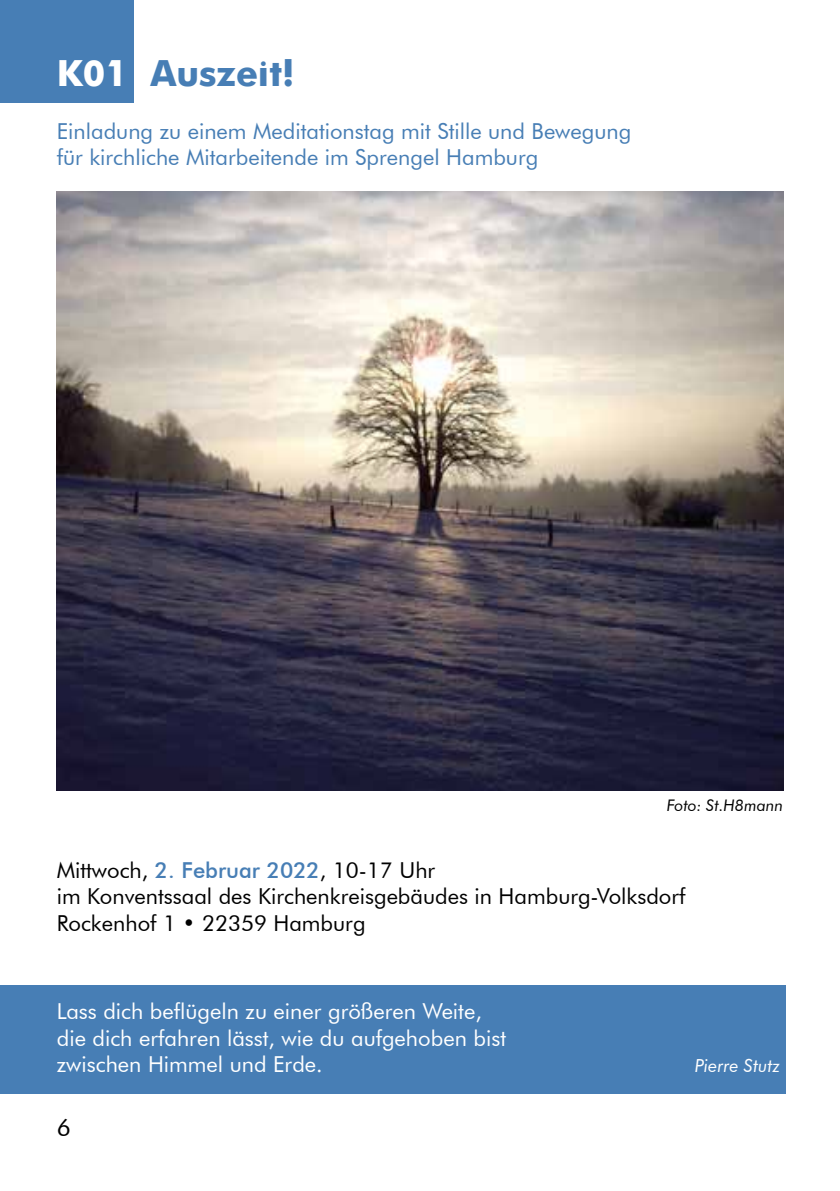
<style>
.page{position:relative;width:840px;height:1191px;background:#fff}
.page>*{position:absolute;margin:0;border:0;box-sizing:border-box;transform-origin:0 0}
.t1{font:700 36px "Futura";color:#477eb5}
.t2{font:24px "Futura BT";color:#000}
.t3{font:22px/26.4px "Futura BT";color:#000}
.t4{font:22px/26.4px "Futura BT";color:#fff}
.t5{font:22px/26.4px "Futura BT";color:#477eb5}
.t6{font:italic 18px "Futura BT";color:#fff}
.t7{font:italic 16px "Futura BT";color:#000}
.s1{color:#fff}
.s2{font-weight:500;color:#477eb5}
</style>
<div class="page">
<div style="left:0;top:985px;width:785px;height:109px;background:#477eb5"></div>
<div style="left:0;top:0;width:133px;height:102px;background:#477eb5"></div>
<img style="left:57px;top:192px;width:725px;height:598px">
<h1 class="t1" style="left:57px;top:47px;width:239px"><span class="s1">K01</span> Auszeit!</h1>
<p class="t5" style="left:57px;top:117px;width:575px">Einladung zu einem Meditationstag mit Stille und Bewegung für kirchliche Mitarbeitende im Sprengel Hamburg</p>
<p class="t7" style="left:666px;top:796px;width:118px">Foto: St.H8mann</p>
<p class="t3" style="left:57px;top:857px;width:630px">Mittwoch, <span class="s2">2. Februar 2022</span>, 10-17 Uhr<br>im Konventssaal des Kirchenkreisgebäudes in Hamburg-Volksdorf<br>Rockenhof 1 • 22359 Hamburg</p>
<p class="t4" style="left:57px;top:998px;width:450px">Lass dich beflügeln zu einer größeren Weite, die dich erfahren lässt, wie du aufgehoben bist zwischen Himmel und Erde.</p>
<p class="t2" style="left:57px;top:1112px;width:16px">6</p>
<p class="t6" style="left:694px;top:1054px;width:87px">Pierre Stutz</p>
</div>
